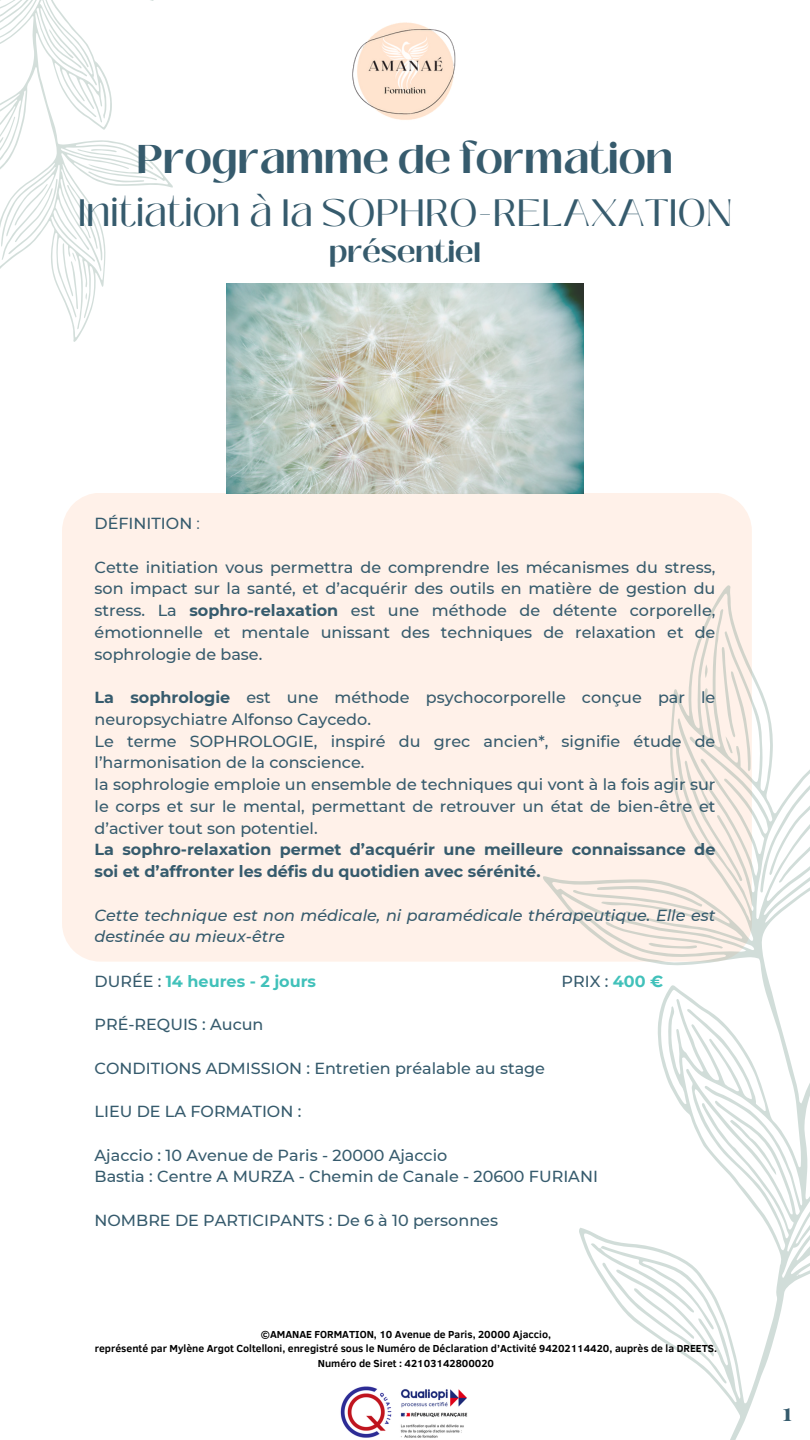
<style>
.page{position:relative;width:810px;height:1440px;background:#fff}
.page>*{position:absolute;margin:0;border:0;box-sizing:border-box;transform-origin:0 0}
.t1{font:700 40px "Black Mango";color:#365b6d}
.t2{font:38px "Black Mango";color:#365b6d}
.t3{font:700 28px "Black Mango";color:#365b6d}
.t4{font:700 25px "Playfair Display";color:#365b6d}
.t5{font:500 16px/21.8px "Montserrat";color:#365b6d;text-align:justify}
.t6{font:700 16px/21.8px "Montserrat";color:#365b6d}
.t7{font:italic 500 16px/21.8px "Montserrat";color:#365b6d}
.t8{font:700 16px "Montserrat";color:#41c1ba}
.t9{font:700 10.5px "Clear Sans";color:#000}
.s1{font-weight:400}
.s2{font-weight:700}
.s3{font-weight:500;color:#365b6d}
.s4{font-weight:700;color:#41c1ba}
</style>
<div class="page">
<div style="left:62px;top:493px;width:690px;height:469px;background:#fff1e9"></div>
<svg style="left:0;top:0;width:173px;height:342px"></svg>
<svg style="left:0;top:0;width:17px;height:22px"></svg>
<svg style="left:49px;top:29px;width:25px;height:29px"></svg>
<svg style="left:0;top:116px;width:144px;height:193px"></svg>
<img style="left:352px;top:22px;width:104px;height:98px">
<svg style="left:543px;top:585px;width:267px;height:855px"></svg>
<svg style="left:760px;top:750px;width:50px;height:143px"></svg>
<svg style="left:591px;top:1243px;width:135px;height:141px"></svg>
<svg style="left:730px;top:1119px;width:46px;height:56px"></svg>
<svg style="left:597px;top:647px;width:154px;height:302px;background:#f7ece4"></svg>
<img style="left:340px;top:1386px;width:128px;height:52px">
<img style="left:226px;top:284px;width:358px;height:209px">
<p class="t1" style="left:137px;top:129px;width:538px">Programme de formation</p>
<p class="t2" style="left:78px;top:184px;width:656px">Initiation à la SOPHRO-RELAXATION</p>
<p class="t3" style="left:329px;top:231px;width:153px">présentiel</p>
<p class="t5" style="left:95px;top:513px;width:107px">DÉFINITION <span class="s1">:</span></p>
<p class="t5" style="left:95px;top:556px;width:622px">Cette initiation vous permettra de comprendre les mécanismes du stress, son impact sur la santé, et d’acquérir des outils en matière de gestion du stress. La <span class="s2">sophro-relaxation</span> est une méthode de détente corporelle, émotionnelle et mentale unissant des techniques de relaxation et de sophrologie de base.</p>
<p class="t5" style="left:95px;top:687px;width:622px"><span class="s2">La sophrologie</span> est une méthode psychocorporelle conçue par le neuropsychiatre Alfonso Caycedo.</p>
<p class="t5" style="left:95px;top:730px;width:622px">Le terme SOPHROLOGIE, inspiré du grec ancien*, signifie étude de l’harmonisation de la conscience.</p>
<p class="t5" style="left:95px;top:774px;width:622px">la sophrologie emploie un ensemble de techniques qui vont à la fois agir sur le corps et sur le mental, permettant de retrouver un état de bien-être et d’activer tout son potentiel.</p>
<p class="t6" style="left:95px;top:839px;width:622px">La sophro-relaxation permet d’acquérir une meilleure connaissance de soi et d’affronter les défis du quotidien avec sérénité.</p>
<p class="t7" style="left:95px;top:904px;width:622px">Cette technique est non médicale, ni paramédicale thérapeutique. Elle est destinée au mieux-être</p>
<p class="t8" style="left:95px;top:971px;width:223px"><span class="s3">DURÉE :</span> 14 heures - 2 jours</p>
<p class="t5" style="left:562px;top:970px;width:103px">PRIX : <span class="s4">400 €</span></p>
<p class="t5" style="left:95px;top:1014px;width:170px">PRÉ-REQUIS : Aucun</p>
<p class="t5" style="left:95px;top:1057px;width:452px">CONDITIONS ADMISSION : Entretien préalable au stage</p>
<p class="t5" style="left:95px;top:1101px;width:208px">LIEU DE LA FORMATION :</p>
<p class="t5" style="left:95px;top:1144px;width:354px">Ajaccio : 10 Avenue de Paris - 20000 Ajaccio</p>
<p class="t5" style="left:95px;top:1166px;width:505px">Bastia : Centre A MURZA - Chemin de Canale - 20600 FURIANI</p>
<p class="t5" style="left:95px;top:1209px;width:405px">NOMBRE DE PARTICIPANTS : De 6 à 10 personnes</p>
<p class="t9" style="left:261px;top:1327px;width:292px">©AMANAE FORMATION, 10 Avenue de Paris, 20000 Ajaccio,</p>
<p class="t9" style="left:95px;top:1341px;width:624px">représenté par Mylène Argot Coltelloni, enregistré sous le Numéro de Déclaration d’Activité 94202114420, auprès de la DREETS.</p>
<p class="t9" style="left:318px;top:1355px;width:178px">Numéro de Siret : 42103142800020</p>
<p class="t4" style="left:783px;top:1394px;width:11px">1</p>
</div>
